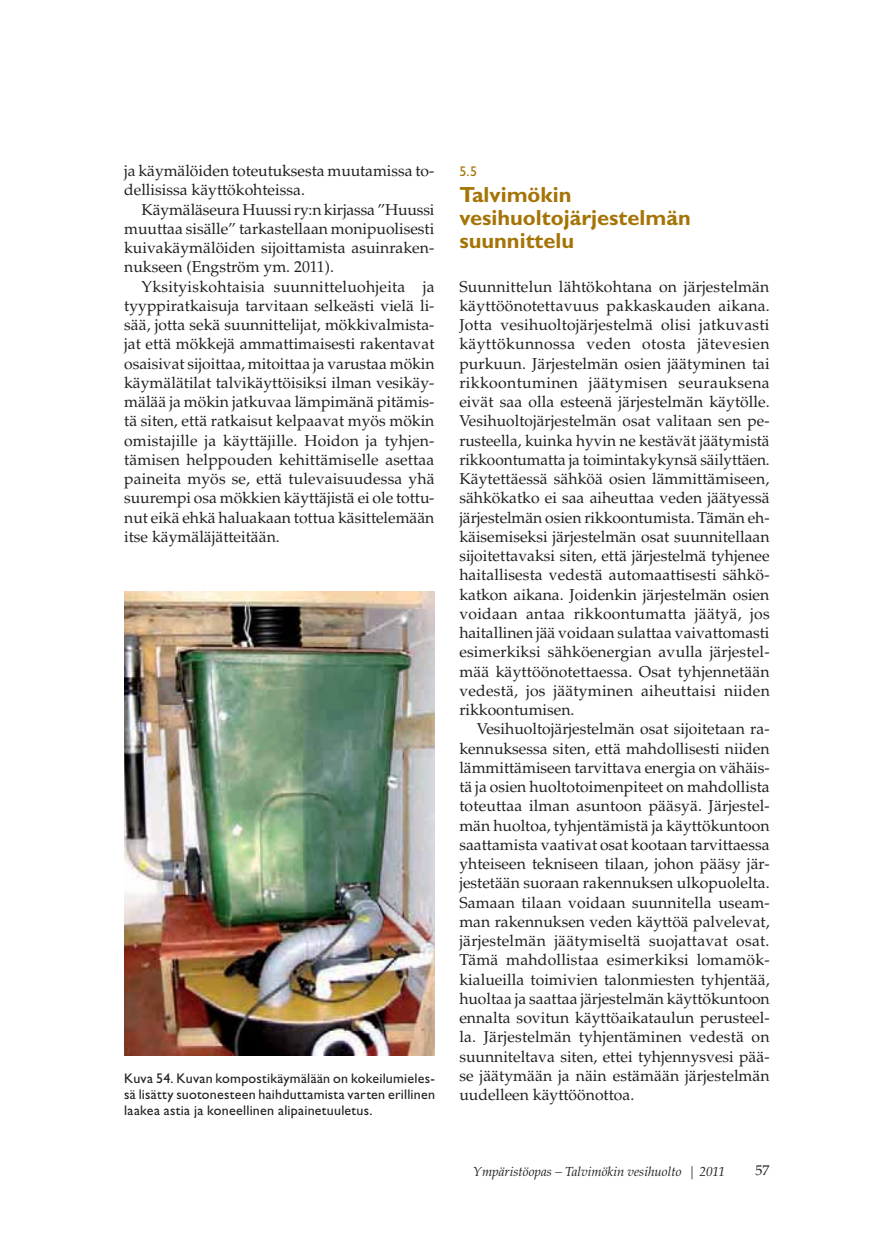
<style>
.page{position:relative;width:874px;height:1241px;background:#fff}
.page>*{position:absolute;margin:0;border:0;box-sizing:border-box;transform-origin:0 0}
.t1{font:700 21.88px/22.8px "Gill Sans Std";color:#a57406}
.t2{font:15.75px/19.2px "Palatino LT Std";color:#231f20;text-align:justify}
.t3{font:14px/15.8px "Gill Sans Std";letter-spacing:.015em;color:#231f20;text-align:justify}
.t4{font:14px "Gill Sans Std";color:#a57406}
.t5{font:14px "Palatino LT Std";color:#231f20}
.t6{font:italic 13.12px "Palatino LT Std";color:#231f20}
</style>
<div class="page">
<img style="left:124px;top:591px;width:310px;height:464px">
<p class="t2" style="left:124px;top:163px;width:312px">ja käymälöiden toteutuksesta muutamissa to&shy;dellisissa käyttökohteissa.</p>
<p class="t2" style="left:124px;top:202px;width:312px;text-indent:17px">Käymäläseura Huussi ry:n kirjassa ”Huussi muuttaa sisälle” tarkastellaan monipuolisesti kuivakäymälöiden sijoittamista asuinraken&shy;nukseen (Engström ym. 2011).</p>
<p class="t2" style="left:124px;top:279px;width:312px;text-indent:17px">Yksityiskohtaisia suunnitteluohjeita ja tyyppiratkaisuja tarvitaan selkeästi vielä li&shy;sää, jotta sekä suunnittelijat, mökkivalmista&shy;jat että mökkejä ammattimaisesti rakentavat osaisivat sijoittaa, mitoittaa ja varustaa mökin käymälätilat talvikäyttöisiksi ilman vesikäy&shy;mälää ja mökin jatkuvaa lämpimänä pitämis&shy;tä siten, että ratkaisut kelpaavat myös mökin omistajille ja käyttäjille. Hoidon ja tyhjen&shy;tämisen helppouden kehittämiselle asettaa paineita myös se, että tulevaisuudessa yhä suurempi osa mökkien käyttäjistä ei ole tottu&shy;nut eikä ehkä haluakaan tottua käsittelemään itse käymäläjätteitään.</p>
<p class="t3" style="left:124px;top:1072px;width:312px">Kuva 54. Kuvan kompostikäymälään on kokeilumieles&shy;sä lisätty suotonesteen haihduttamista varten erillinen laakea astia ja koneellinen alipainetuuletus.</p>
<p class="t4" style="left:459px;top:166px;width:19px">5.5</p>
<h1 class="t1" style="left:459px;top:183px;width:233px">Talvimökin vesihuoltojärjestelmän suunnittelu</h1>
<p class="t2" style="left:459px;top:279px;width:312px">Suunnittelun lähtökohtana on järjestelmän käyttöönotettavuus pakkaskauden aikana.<br>Jotta vesihuoltojärjestelmä olisi jatkuvasti käyttökunnossa veden otosta jätevesien purkuun. Järjestelmän osien jäätyminen tai rikkoontuminen jäätymisen seurauksena eivät saa olla esteenä järjestelmän käytölle.<br>Vesihuoltojärjestelmän osat valitaan sen pe&shy;rusteella, kuinka hyvin ne kestävät jäätymistä rikkoontumatta ja toimintakykynsä säilyttäen.<br>Käytettäessä sähköä osien lämmittämiseen, sähkökatko ei saa aiheuttaa veden jäätyessä järjestelmän osien rikkoontumista. Tämän eh&shy;käisemiseksi järjestelmän osat suunnitellaan sijoitettavaksi siten, että järjestelmä tyhjenee haitallisesta vedestä automaattisesti sähkö&shy;katkon aikana. Joidenkin järjestelmän osien voidaan antaa rikkoontumatta jäätyä, jos haitallinen jää voidaan sulattaa vaivattomasti esimerkiksi sähköenergian avulla järjestel&shy;mää käyttöönotettaessa. Osat tyhjennetään vedestä, jos jäätyminen aiheuttaisi niiden rikkoontumisen.</p>
<p class="t2" style="left:459px;top:721px;width:312px;text-indent:17px">Vesihuoltojärjestelmän osat sijoitetaan ra&shy;kennuksessa siten, että mahdollisesti niiden lämmittämiseen tarvittava energia on vähäis&shy;tä ja osien huoltotoimenpiteet on mahdollista toteuttaa ilman asuntoon pääsyä. Järjestel&shy;män huoltoa, tyhjentämistä ja käyttökuntoon saattamista vaativat osat kootaan tarvittaessa yhteiseen tekniseen tilaan, johon pääsy jär&shy;jestetään suoraan rakennuksen ulkopuolelta.<br>Samaan tilaan voidaan suunnitella useam&shy;man rakennuksen veden käyttöä palvelevat, järjestelmän jäätymiseltä suojattavat osat.<br>Tämä mahdollistaa esimerkiksi lomamök&shy;kialueilla toimivien talonmiesten tyhjentää, huoltaa ja saattaa järjestelmän käyttökuntoon ennalta sovitun käyttöaikataulun perusteel&shy;la. Järjestelmän tyhjentäminen vedestä on suunniteltava siten, ettei tyhjennysvesi pää&shy;se jäätymään ja näin estämään järjestelmän uudelleen käyttöönottoa.</p>
<p class="t6" style="left:473px;top:1164px;width:253px">Ympäristöopas – Talvimökin vesihuolto | 2011</p>
<p class="t5" style="left:755px;top:1165px;width:15px">57</p>
</div>
